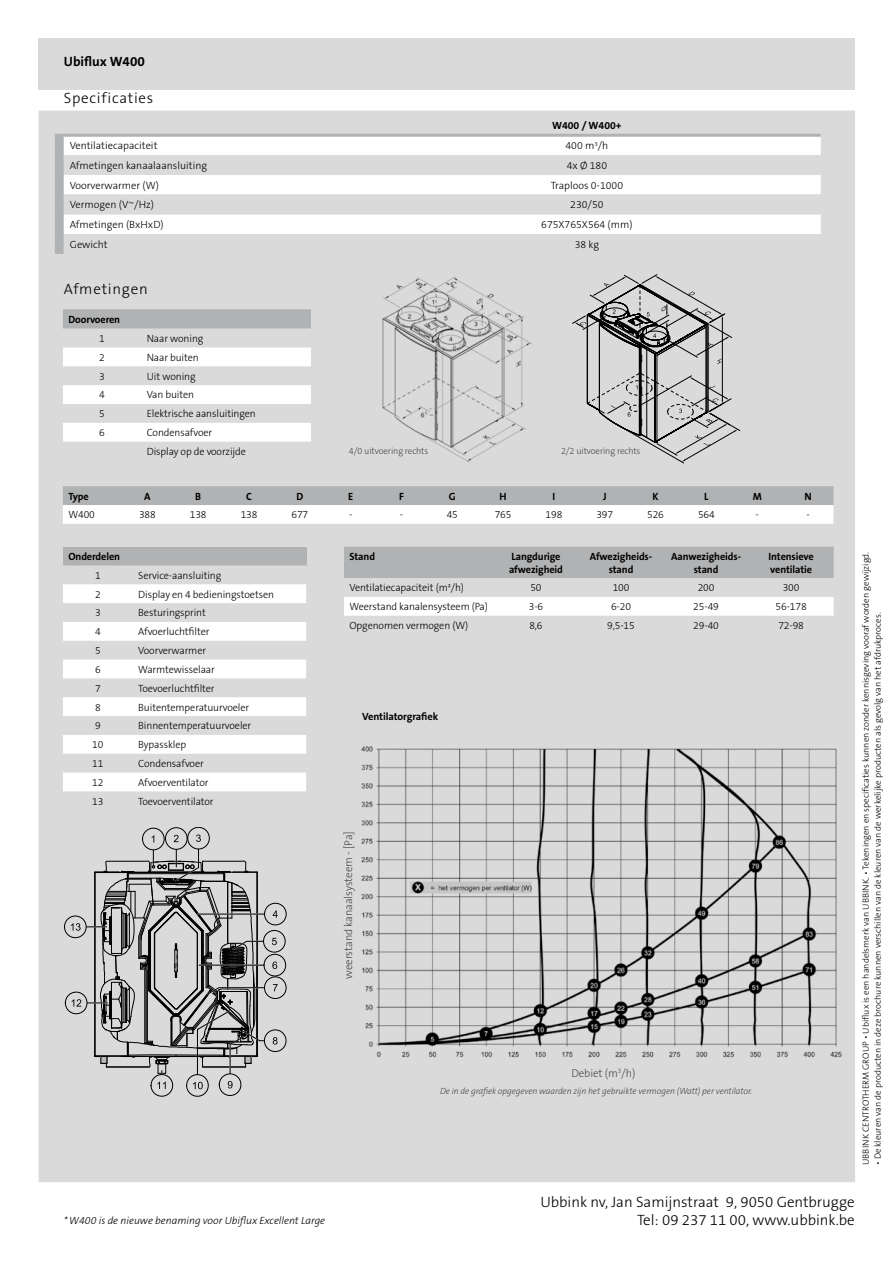
<style>
.page{position:relative;width:893px;height:1263px;background:#fff}
.page>*{position:absolute;margin:0;border:0;box-sizing:border-box;transform-origin:0 0}
.t1{font:300 15px/18px "The Sans B3";color:#000;text-align:right}
.t2{font:300 15px "The Sans B3";letter-spacing:.05em;color:#000}
.t3{font:700 13.5px "The Sans B7";color:#000}
.t4{font:300 11.25px "The Sans B3";letter-spacing:-.01em;color:#494948}
.t5{font:300 10.5px/18.9px "The Sans B3";letter-spacing:-.01em;color:#000}
.t6{font:700 10.5px/12.6px "The Sans B7";letter-spacing:-.01em;color:#000}
.t7{font:italic 300 10.5px "The Sans B3";color:#000}
.t8{font:300 9.15px "The Sans B3";letter-spacing:-.01em;color:#494948}
.t9{font:300 9px "The Sans B3";color:#000}
.t10{font:italic 300 9px "The Sans B3";letter-spacing:-.01em;color:#494948}
</style>
<div class="page">
<div style="left:39px;top:111px;width:816px;height:1071px;background:#dadada"></div>
<div style="left:38px;top:38px;width:817px;height:51px;background:#dadada"></div>
<svg style="left:64px;top:137px;width:757px;height:18px"></svg>
<svg style="left:64px;top:155px;width:757px;height:99px;fill:#dadada"></svg>
<svg style="left:55px;top:134px;width:9px;height:120px"></svg>
<hr style="left:64px;top:134px;width:289px;height:3px;background:#b1b2b3">
<hr style="left:353px;top:134px;width:468px;height:3px;background:#b1b2b3">
<svg style="left:63px;top:309px;width:248px;height:151px"></svg>
<img style="left:358px;top:744px;width:486px;height:316px">
<img style="left:376px;top:271px;width:158px;height:196px">
<svg style="left:572px;top:275px;width:168px;height:188px;background:#bebebe"></svg>
<svg style="left:63px;top:486px;width:770px;height:38px"></svg>
<svg style="left:344px;top:547px;width:490px;height:87px"></svg>
<svg style="left:142px;top:828px;width:22px;height:22px"></svg>
<svg style="left:165px;top:828px;width:22px;height:21px"></svg>
<svg style="left:188px;top:827px;width:21px;height:22px"></svg>
<svg style="left:264px;top:903px;width:22px;height:22px"></svg>
<svg style="left:264px;top:954px;width:22px;height:22px"></svg>
<svg style="left:264px;top:977px;width:22px;height:21px"></svg>
<svg style="left:264px;top:1030px;width:22px;height:21px"></svg>
<svg style="left:219px;top:1074px;width:22px;height:21px"></svg>
<svg style="left:263px;top:930px;width:22px;height:22px"></svg>
<svg style="left:187px;top:1074px;width:21px;height:22px"></svg>
<svg style="left:151px;top:1074px;width:22px;height:22px"></svg>
<svg style="left:94px;top:834px;width:184px;height:255px;background:#aaa"></svg>
<hr style="left:76px;top:1002px;width:31px;height:1px;background:#fff">
<hr style="left:76px;top:1003px;width:31px;height:1px;background:#000">
<svg style="left:65px;top:992px;width:22px;height:22px"></svg>
<svg style="left:72px;top:999px;width:9px;height:7px"></svg>
<hr style="left:75px;top:926px;width:32px;height:1px;background:#000">
<svg style="left:64px;top:916px;width:22px;height:22px"></svg>
<svg style="left:71px;top:923px;width:10px;height:8px"></svg>
<div style="left:101px;top:1056px;width:6px;height:7px;background:#bababa"></div>
<div style="left:101px;top:1056px;width:6px;height:7px;border:1px solid #000"></div>
<div style="left:245px;top:1056px;width:6px;height:7px;background:#bababa"></div>
<div style="left:245px;top:1056px;width:6px;height:7px;border:1px solid #000"></div>
<div style="left:63px;top:547px;width:243px;height:18px;background:#b1b2b3"></div>
<div style="left:63px;top:565px;width:243px;height:245px;background:#dadada"></div>
<svg style="left:63px;top:584px;width:243px;height:207px"></svg>
<p class="t3" style="left:64px;top:54px;width:83px">Ubiflux W400</p>
<h1 class="t2" style="left:64px;top:90px;width:91px">Specificaties</h1>
<p class="t6" style="left:552px;top:120px;width:71px">W400 / W400+</p>
<p class="t5" style="left:70px;top:136px;width:89px">Ventilatiecapaciteit</p>
<p class="t5" style="left:565px;top:136px;width:44px">400 m<sup>3</sup>/h</p>
<p class="t5" style="left:70px;top:156px;width:139px">Afmetingen kanaalaansluiting</p>
<p class="t5" style="left:567px;top:156px;width:42px">4x Ø 180</p>
<p class="t5" style="left:70px;top:176px;width:91px">Voorverwarmer (W)</p>
<p class="t5" style="left:551px;top:176px;width:74px">Traploos 0-1000</p>
<p class="t5" style="left:70px;top:196px;width:86px">Vermogen (V~/Hz)</p>
<p class="t5" style="left:570px;top:196px;width:35px">230/50</p>
<p class="t5" style="left:70px;top:215px;width:95px">Afmetingen (BxHxD)</p>
<p class="t5" style="left:541px;top:215px;width:93px">675X765X564 (mm)</p>
<p class="t5" style="left:70px;top:235px;width:39px">Gewicht</p>
<p class="t5" style="left:575px;top:235px;width:26px">38 kg</p>
<h1 class="t2" style="left:64px;top:281px;width:85px">Afmetingen</h1>
<p class="t6" style="left:68px;top:313px;width:53px">Doorvoeren</p>
<p class="t5" style="left:99px;top:329px;width:7px">1</p>
<p class="t5" style="left:147px;top:329px;width:58px">Naar woning</p>
<p class="t5" style="left:99px;top:348px;width:7px">2</p>
<p class="t5" style="left:147px;top:348px;width:54px">Naar buiten</p>
<p class="t5" style="left:99px;top:367px;width:7px">3</p>
<p class="t5" style="left:147px;top:367px;width:50px">Uit woning</p>
<p class="t5" style="left:99px;top:386px;width:7px">4</p>
<p class="t5" style="left:147px;top:386px;width:49px">Van buiten</p>
<p class="t5" style="left:99px;top:405px;width:7px">5</p>
<p class="t5" style="left:147px;top:405px;width:111px">Elektrische aansluitingen</p>
<p class="t5" style="left:99px;top:423px;width:7px">6</p>
<p class="t5" style="left:147px;top:423px;width:101px">Condensafvoer<br>Display op de voorzijde</p>
<p class="t8" style="left:349px;top:446px;width:81px">4/0 uitvoering rechts</p>
<p class="t8" style="left:561px;top:446px;width:81px">2/2 uitvoering rechts</p>
<p class="t6" style="left:68px;top:490px;width:22px">Type</p>
<p class="t6" style="left:144px;top:490px;width:8px">A</p>
<p class="t6" style="left:195px;top:490px;width:7px">B</p>
<p class="t6" style="left:246px;top:490px;width:7px">C</p>
<p class="t6" style="left:296px;top:490px;width:8px">D</p>
<p class="t6" style="left:348px;top:490px;width:7px">E</p>
<p class="t6" style="left:399px;top:490px;width:6px">F</p>
<p class="t6" style="left:449px;top:490px;width:8px">G</p>
<p class="t6" style="left:500px;top:490px;width:9px">H</p>
<p class="t6" style="left:553px;top:490px;width:4px">I</p>
<p class="t6" style="left:603px;top:490px;width:5px">J</p>
<p class="t6" style="left:652px;top:490px;width:8px">K</p>
<p class="t6" style="left:704px;top:490px;width:6px">L</p>
<p class="t6" style="left:753px;top:490px;width:11px">M</p>
<p class="t6" style="left:804px;top:490px;width:9px">N</p>
<p class="t5" style="left:68px;top:506px;width:28px">W400</p>
<p class="t5" style="left:139px;top:506px;width:18px">388</p>
<p class="t5" style="left:190px;top:506px;width:18px">138</p>
<p class="t5" style="left:241px;top:506px;width:18px">138</p>
<p class="t5" style="left:291px;top:506px;width:18px">677</p>
<p class="t5" style="left:349px;top:506px;width:5px">-</p>
<p class="t5" style="left:400px;top:506px;width:5px">-</p>
<p class="t5" style="left:447px;top:506px;width:13px">45</p>
<p class="t5" style="left:495px;top:506px;width:18px">765</p>
<p class="t5" style="left:546px;top:506px;width:18px">198</p>
<p class="t5" style="left:596px;top:506px;width:18px">397</p>
<p class="t5" style="left:647px;top:506px;width:18px">526</p>
<p class="t5" style="left:698px;top:506px;width:18px">564</p>
<p class="t5" style="left:755px;top:506px;width:5px">-</p>
<p class="t5" style="left:806px;top:506px;width:5px">-</p>
<p class="t6" style="left:349px;top:550px;width:27px">Stand</p>
<p class="t6" style="left:509px;top:550px;width:55px">Langdurige afwezigheid</p>
<p class="t6" style="left:590px;top:550px;width:64px;text-align:center">Afwezigheids&shy;stand</p>
<p class="t6" style="left:671px;top:550px;width:71px;text-align:center">Aanwezigheids&shy;stand</p>
<p class="t6" style="left:768px;top:550px;width:47px">Intensieve ventilatie</p>
<p class="t5" style="left:349px;top:579px;width:116px">Ventilatiecapaciteit (m²/h)</p>
<p class="t5" style="left:530px;top:579px;width:13px">50</p>
<p class="t5" style="left:613px;top:579px;width:18px">100</p>
<p class="t5" style="left:698px;top:579px;width:18px">200</p>
<p class="t5" style="left:783px;top:579px;width:18px">300</p>
<p class="t5" style="left:349px;top:597px;width:140px">Weerstand kanalensysteem (Pa)</p>
<p class="t5" style="left:529px;top:597px;width:16px">3-6</p>
<p class="t5" style="left:611px;top:597px;width:22px">6-20</p>
<p class="t5" style="left:693px;top:597px;width:27px">25-49</p>
<p class="t5" style="left:776px;top:597px;width:33px">56-178</p>
<p class="t5" style="left:349px;top:616px;width:120px">Opgenomen vermogen (W)</p>
<p class="t5" style="left:529px;top:616px;width:15px">8,6</p>
<p class="t5" style="left:607px;top:616px;width:29px">9,5-15</p>
<p class="t5" style="left:693px;top:616px;width:27px">29-40</p>
<p class="t5" style="left:778px;top:616px;width:27px">72-98</p>
<p class="t6" style="left:68px;top:550px;width:53px">Onderdelen</p>
<p class="t5" style="left:95px;top:566px;width:7px">1</p>
<p class="t5" style="left:138px;top:566px;width:85px">Service-aansluiting</p>
<p class="t5" style="left:95px;top:585px;width:7px">2</p>
<p class="t5" style="left:138px;top:585px;width:137px">Display en 4 bedieningstoetsen</p>
<p class="t5" style="left:95px;top:604px;width:7px">3</p>
<p class="t5" style="left:138px;top:604px;width:69px">Besturingsprint</p>
<p class="t5" style="left:95px;top:622px;width:7px">4</p>
<p class="t5" style="left:138px;top:622px;width:73px">Afvoerluchtfilter</p>
<p class="t5" style="left:95px;top:641px;width:7px">5</p>
<p class="t5" style="left:138px;top:641px;width:69px">Voorverwarmer</p>
<p class="t5" style="left:95px;top:660px;width:7px">6</p>
<p class="t5" style="left:138px;top:660px;width:78px">Warmtewisselaar</p>
<p class="t5" style="left:95px;top:679px;width:7px">7</p>
<p class="t5" style="left:138px;top:679px;width:78px">Toevoerluchtfilter</p>
<p class="t5" style="left:95px;top:698px;width:7px">8</p>
<p class="t5" style="left:138px;top:698px;width:112px">Buitentemperatuurvoeler</p>
<p class="t5" style="left:95px;top:717px;width:7px">9</p>
<p class="t5" style="left:138px;top:717px;width:114px">Binnentemperatuurvoeler</p>
<p class="t5" style="left:92px;top:735px;width:13px">10</p>
<p class="t5" style="left:138px;top:735px;width:50px">Bypassklep</p>
<p class="t5" style="left:92px;top:754px;width:13px">11</p>
<p class="t5" style="left:138px;top:754px;width:67px">Condensafvoer</p>
<p class="t5" style="left:92px;top:773px;width:13px">12</p>
<p class="t5" style="left:138px;top:773px;width:72px">Afvoerventilator</p>
<p class="t5" style="left:92px;top:792px;width:13px">13</p>
<p class="t5" style="left:138px;top:792px;width:77px">Toevoerventilator</p>
<p class="t6" style="left:362px;top:710px;width:77px">Ventilatorgrafiek</p>
<p class="t4" style="left:342px;top:979px;width:149px;rotate:-90deg">weerstand kanaalsysteem - [Pa]</p>
<p class="t4" style="left:571px;top:1067px;width:65px">Debiet (m<sup>3</sup>/h)</p>
<p class="t10" style="left:440px;top:1086px;width:314px">De in de grafiek opgegeven waarden zijn het gebruikte vermogen (Watt) per ventilator.</p>
<p class="t9" style="left:861px;top:1165px;width:615px;rotate:-90deg">UBBINK CENTROTHERM GROUP • Ubiflux is een handelsmerk van UBBINK. • Tekeningen en specificaties kunnen zonder kennisgeving vooraf worden gewijzigd.</p>
<p class="t9" style="left:873px;top:1165px;width:554px;rotate:-90deg">• De kleuren van de producten in deze brochure kunnen verschillen van de kleuren van de werkelijke producten als gevolg van het afdrukproces.</p>
<p class="t7" style="left:64px;top:1215px;width:263px">* W400 is de nieuwe benaming voor Ubiflux Excellent Large</p>
<h1 class="t1" style="left:540px;top:1193px;width:316px">Ubbink nv, Jan Samijnstraat 9, 9050 Gentbrugge<br>Tel: 09 237 11 00, www.ubbink.be</h1>
</div>
